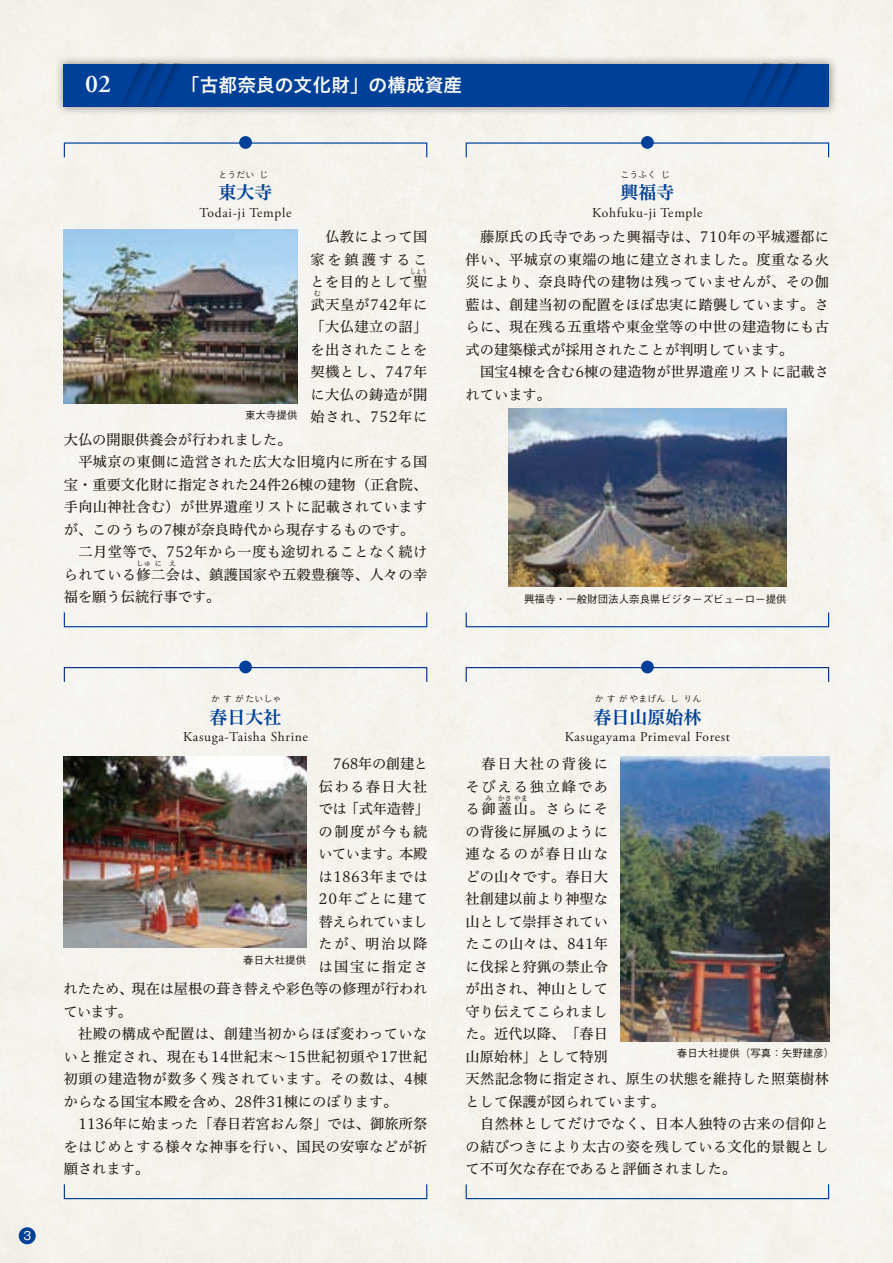
<style>
.page{position:relative;width:893px;height:1263px;background:#f4f3ee}
.page>*{position:absolute;margin:0;border:0;box-sizing:border-box;transform-origin:0 0}
.t1{font:600 25.5px "Adobe Garamond Pro";color:#f8f8f8}
.t2{font:18.75px "Hiragino UD Sans Std W6";color:#f8f8f8}
.t3{font:18px "Hiragino UD Serif Std N W6";color:#004098}
.t4{font:14.25px/22.5px "Hiragino UD Serif Std N W4";letter-spacing:.02em;color:#231916;text-align:justify}
.t5{font:14.25px/22.5px "Hiragino UD Serif Std N W4";color:#231916}
.t6{font:14.25px "Hiragino UD Serif Std N W4";letter-spacing:-.01em;color:#231916}
.t7{font:14.25px "Hiragino UD Serif Std N W4";letter-spacing:.04em;color:#231916}
.t8{font:14.25px "Hiragino UD Serif Std N W4";letter-spacing:.11em;color:#231916}
.t9{font:14.25px "Hiragino UD Serif Std N W4";letter-spacing:.05em;color:#231916}
.t10{font:14.25px "Hiragino UD Serif Std N W4";letter-spacing:-.02em;color:#231916}
.t11{font:14.25px "Hiragino UD Serif Std N W4";letter-spacing:.07em;color:#231916}
.t12{font:14.25px "Hiragino UD Serif Std N W4";letter-spacing:-.05em;color:#231916}
.t13{font:14.25px "Hiragino UD Serif Std N W4";letter-spacing:.1em;color:#231916}
.t14{font:13.5px "Adobe Garamond Pro";letter-spacing:.05em;color:#231916}
.t15{font:11.25px "Gothic MB101 Pr 6";color:#fff}
.t16{font:500 10.5px "Gothic BBB Pr 6";color:#231916}
.t17{font:9px "Koburina Go Std W3";letter-spacing:.085em;color:#231916}
.t18{font:9px "Koburina Go Std W3";color:#231916}
.t19{font:7.2px "Hiragino UD Serif Std N W4";color:#231916}
.t20{font:7.2px "Hiragino UD Serif Std N W4";color:#231916;scale:.8 1}
</style>
<div class="page">
<div style="left:19px;top:1227px;width:17px;height:17px;background:#004098;border-radius:50%"></div>
<div style="left:55px;top:55px;width:783px;height:60px;background:#231916;opacity:.5"></div>
<div style="left:64px;top:64px;width:765px;height:42px;background:#004098"></div>
<svg style="left:121px;top:64px;width:60px;height:42px"></svg>
<svg style="left:743px;top:64px;width:59px;height:42px"></svg>
<div style="left:64px;top:667px;width:363px;height:15px;border:1px solid #0d3488"></div>
<div style="left:466px;top:667px;width:363px;height:15px;border:1px solid #0d3488"></div>
<div style="left:64px;top:612px;width:363px;height:15px;border:1px solid #004098"></div>
<div style="left:64px;top:1184px;width:363px;height:15px;border:1px solid #004098"></div>
<div style="left:466px;top:612px;width:363px;height:15px;border:1px solid #004098"></div>
<div style="left:466px;top:1184px;width:363px;height:15px;border:1px solid #004098"></div>
<div style="left:239px;top:136px;width:13px;height:13px;background:#004098;border-radius:50%"></div>
<div style="left:239px;top:661px;width:13px;height:12px;background:#004098;border-radius:50%"></div>
<div style="left:641px;top:136px;width:13px;height:13px;background:#004098;border-radius:50%"></div>
<div style="left:641px;top:661px;width:13px;height:12px;background:#004098;border-radius:50%"></div>
<img style="left:508px;top:408px;width:279px;height:179px">
<img style="left:64px;top:230px;width:234px;height:174px">
<img style="left:64px;top:756px;width:242px;height:192px">
<img style="left:621px;top:756px;width:208px;height:285px">
<h1 class="t1" style="left:85px;top:70px;width:28px">02</h1>
<h2 class="t2" style="left:181px;top:71px;width:283px">「古都奈良の文化財」の構成資産</h2>
<p class="t18" style="left:219px;top:167px;width:37px">とうだい</p>
<p class="t18" style="left:259px;top:167px;width:10px">じ</p>
<p class="t14" style="left:200px;top:205px;width:93px">Todai-ji Temple</p>
<p class="t3" style="left:219px;top:179px;width:55px">東大寺</p>
<p class="t18" style="left:620px;top:167px;width:37px">こうふく</p>
<p class="t18" style="left:661px;top:167px;width:10px">じ</p>
<p class="t14" style="left:592px;top:205px;width:112px">Kohfuku-ji Temple</p>
<p class="t3" style="left:620px;top:179px;width:55px">興福寺</p>
<p class="t4" style="left:310px;top:225px;width:118px">　仏教によって国家を鎮護することを目的として聖</p>
<p class="t20" style="left:410px;top:266px;width:23px">しょう</p>
<p class="t9" style="left:310px;top:293px;width:118px">武天皇が742年に</p>
<p class="t19" style="left:314px;top:288px;width:9px">む</p>
<p class="t4" style="left:310px;top:315px;width:118px">「大仏建立の詔」を出されたことを契機とし、747年に大仏の鋳造が開始され、752年に</p>
<p class="t4" style="left:64px;top:427px;width:365px;text-align:left">大仏の開眼供養会が行われました。<br>　平城京の東側に造営された広大な旧境内に所在する国宝・重要文化財に指定された24件26棟の建物（正倉院、手向山神社含む）が世界遺産リストに記載されていますが、このうちの7棟が奈良時代から現存するものです。　二月堂等で、752年から一度も途切れることなく続けられている修二会は、鎮護国家や五穀豊穣等、人々の幸</p>
<p class="t16" style="left:245px;top:407px;width:54px">東大寺提供</p>
<p class="t19" style="left:137px;top:558px;width:16px">しゅ</p>
<p class="t19" style="left:155px;top:558px;width:9px">に</p>
<p class="t19" style="left:169px;top:558px;width:9px">え</p>
<p class="t5" style="left:64px;top:585px;width:158px">福を願う伝統行事です。</p>
<p class="t4" style="left:466px;top:225px;width:365px;text-align:left">　藤原氏の氏寺であった興福寺は、710年の平城遷都に伴い、平城京の東端の地に建立されました。度重なる火災により、奈良時代の建物は残っていませんが、その伽藍は、創建当初の配置をほぼ忠実に踏襲しています。さらに、現在残る五重塔や東金堂等の中世の建造物にも古式の建築様式が採用されたことが判明しています。<br>　国宝4棟を含む6棟の建造物が世界遺産リストに記載されています。</p>
<p class="t16" style="left:524px;top:590px;width:264px">興福寺・一般財団法人奈良県ビジターズビューロー提供</p>
<p class="t15" style="left:23px;top:1226px;width:9px">3</p>
<p class="t17" style="left:211px;top:692px;width:72px">かすがたいしゃ</p>
<p class="t14" style="left:183px;top:729px;width:126px">Kasuga-Taisha Shrine</p>
<p class="t3" style="left:210px;top:703px;width:73px">春日大社</p>
<p class="t10" style="left:319px;top:753px;width:111px">　768年の創建と</p>
<p class="t13" style="left:319px;top:775px;width:110px">伝わる春日大社</p>
<p class="t4" style="left:319px;top:797px;width:112px">では「式年造替」</p>
<p class="t8" style="left:319px;top:820px;width:110px">の制度が今も続</p>
<p class="t4" style="left:319px;top:842px;width:110px">いています。本殿</p>
<p class="t4" style="left:318px;top:864px;width:111px">は1863年までは</p>
<p class="t11" style="left:319px;top:888px;width:110px">20年ごとに建て</p>
<p class="t12" style="left:319px;top:910px;width:110px">替えられていまし</p>
<p class="t4" style="left:319px;top:932px;width:110px">たが、明治以降</p>
<p class="t8" style="left:318px;top:955px;width:111px">は国宝に指定さ</p>
<p class="t6" style="left:64px;top:978px;width:365px">れたため、現在は屋根の葺き替えや彩色等の修理が行われ</p>
<p class="t4" style="left:63px;top:999px;width:70px">ています。</p>
<p class="t4" style="left:64px;top:1022px;width:365px">　社殿の構成や配置は、創建当初からほぼ変わっていな</p>
<p class="t4" style="left:64px;top:1044px;width:365px">いと推定され、現在も14世紀末～15世紀初頭や17世紀</p>
<p class="t7" style="left:64px;top:1068px;width:365px">初頭の建造物が数多く残されています。その数は、4棟</p>
<p class="t5" style="left:64px;top:1089px;width:335px">からなる国宝本殿を含め、28件31棟にのぼります。</p>
<p class="t4" style="left:64px;top:1112px;width:365px">　1136年に始まった「春日若宮おん祭」では、御旅所祭</p>
<p class="t4" style="left:64px;top:1134px;width:365px">をはじめとする様々な神事を行い、国民の安寧などが祈</p>
<p class="t4" style="left:64px;top:1157px;width:87px">願されます。</p>
<p class="t16" style="left:243px;top:951px;width:64px">春日大社提供</p>
<p class="t17" style="left:595px;top:692px;width:72px">かすがやまげん</p>
<p class="t18" style="left:670px;top:692px;width:10px">し</p>
<p class="t18" style="left:683px;top:692px;width:19px">りん</p>
<p class="t14" style="left:565px;top:729px;width:167px">Kasugayama Primeval Forest</p>
<p class="t3" style="left:593px;top:703px;width:109px">春日山原始林</p>
<p class="t4" style="left:466px;top:752px;width:144px">　春日大社の背後にそびえる独立峰である御蓋山。さらにそ</p>
<p class="t19" style="left:485px;top:792px;width:9px">み</p>
<p class="t19" style="left:498px;top:792px;width:32px">かさやま</p>
<p class="t5" style="left:466px;top:819px;width:365px">の背後に屏風のように<br>連なるのが春日山な<br>どの山々です。春日大<br>社創建以前より神聖な<br>山として崇拝されてい<br>たこの山々は、841年<br>に伐採と狩猟の禁止令<br>が出され、神山として<br>守り伝えてこられまし<br>た。近代以降、「春日<br>山原始林」として特別<br>天然記念物に指定され、原生の状態を維持した照葉樹林として保護が図られています。　<br>　自然林としてだけでなく、日本人独特の古来の信仰との結びつきにより太古の姿を残している文化的景観として不可欠な存在であると評価されました。</p>
<p class="t16" style="left:677px;top:1045px;width:159px">春日大社提供（写真：矢野建彦）</p>
</div>
